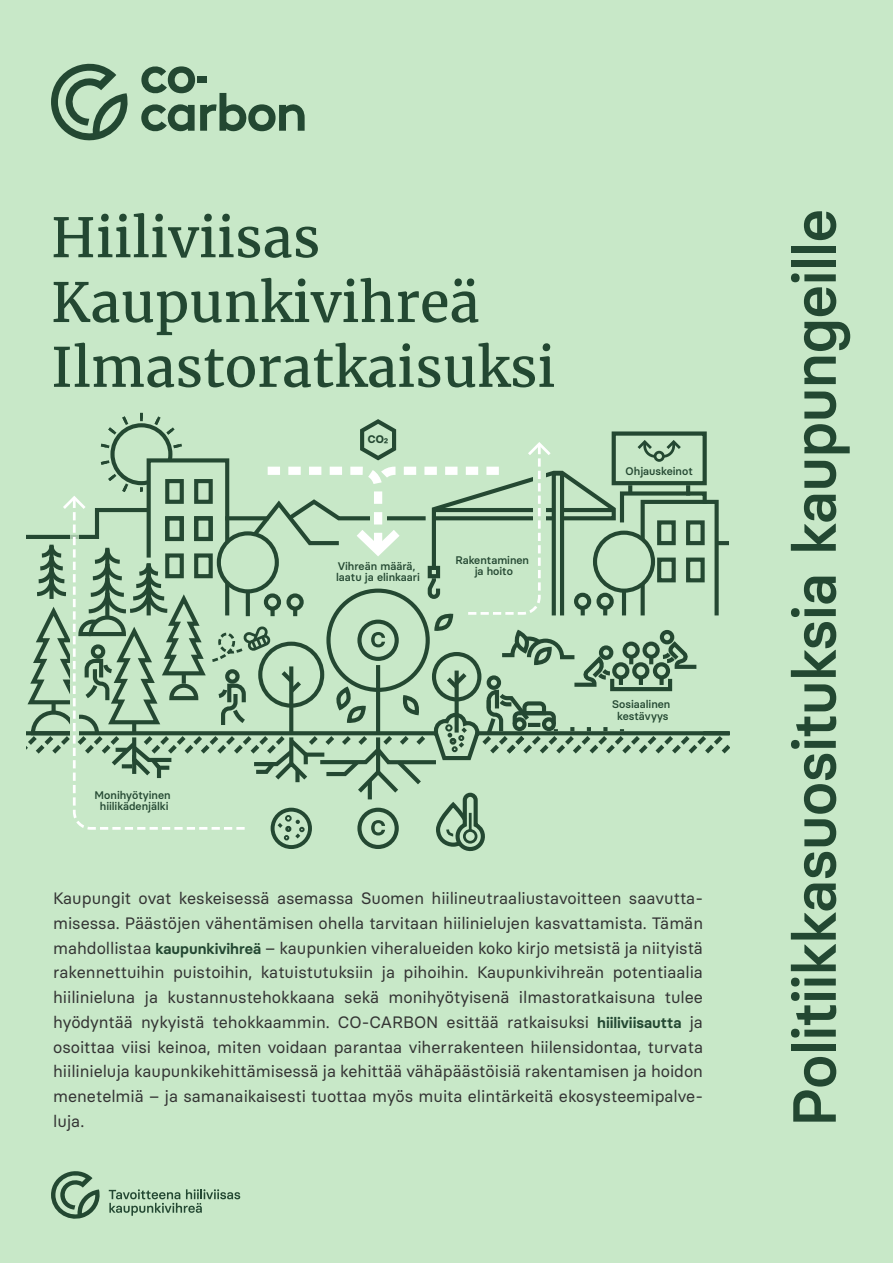
<style>
.page{position:relative;width:893px;height:1263px;background:#c8e8c8}
.page>*{position:absolute;margin:0;border:0;box-sizing:border-box;transform-origin:0 0}
.t1{font:500 60.75px "Basier Circle";letter-spacing:-.015em;color:#234832}
.t2{font:54px/64.8px "Merriweather";color:#234832}
.Body{font:16.5px/24.8px "Basier Circle";color:#333;text-align:justify}
.t3{font:500 10.95px/10.9px "Basier Circle";color:#244832;text-align:center}
.t4{font:700 10.95px "Basier Circle";color:#244832}
.s1{font-weight:600;font-size:15px;color:#234832}
</style>
<div class="page">
<svg style="left:51px;top:63px;width:254px;height:78px"></svg>
<svg style="left:27px;top:412px;width:703px;height:440px"></svg>
<svg style="left:109px;top:1189px;width:131px;height:27px"></svg>
<svg style="left:51px;top:1171px;width:49px;height:48px"></svg>
<p class="t2" style="left:51px;top:204px;width:506px">Hiiliviisas<br>Kaupunkivihreä<br>Ilmastoratkaisuksi</p>
<p class="t1" style="left:776px;top:1127px;width:919px;rotate:-90deg">Politiikkasuosituksia kaupungeille</p>
<p class="t4" style="left:368px;top:432px;width:22px">CO²</p>
<p class="t3" style="left:626px;top:465px;width:69px">Ohjauskeinot</p>
<p class="t3" style="left:336px;top:560px;width:85px;text-align:left">Vihreän määrä, laatu ja elinkaari</p>
<p class="t3" style="left:455px;top:554px;width:75px">Rakentaminen ja hoito</p>
<p class="t3" style="left:612px;top:699px;width:60px">Sosiaalinen kestävyys</p>
<p class="t3" style="left:95px;top:790px;width:77px">Monihyötyinen hiilikädenjälki</p>
<p class="Body" style="left:53px;top:886px;width:651px">Kaupungit ovat keskeisessä asemassa Suomen hiilineutraaliustavoitteen saavutta&shy;misessa. Päästöjen vähentämisen ohella tarvitaan hiilinielujen kasvattamista. Tämän mahdollistaa <span class="s1">kaupunkivihreä</span> – kaupunkien viheralueiden koko kirjo metsistä ja niityistä rakennettuihin puistoihin, katuistutuksiin ja pihoihin. Kaupunkivihreän potentiaalia hiilinieluna ja kustannustehokkaana sekä monihyötyisenä ilmastoratkaisuna tulee hyödyntää nykyistä tehokkaammin. CO-CARBON esittää ratkaisuksi <span class="s1">hiiliviisautta</span> ja osoittaa viisi keinoa, miten voidaan parantaa viherrakenteen hiilensidontaa, turvata hiilinieluja kaupunkikehittämisessä ja kehittää vähäpäästöisiä rakentamisen ja hoidon menetelmiä – ja samanaikaisesti tuottaa myös muita elintärkeitä ekosysteemipalve&shy;luja.</p>
</div>
